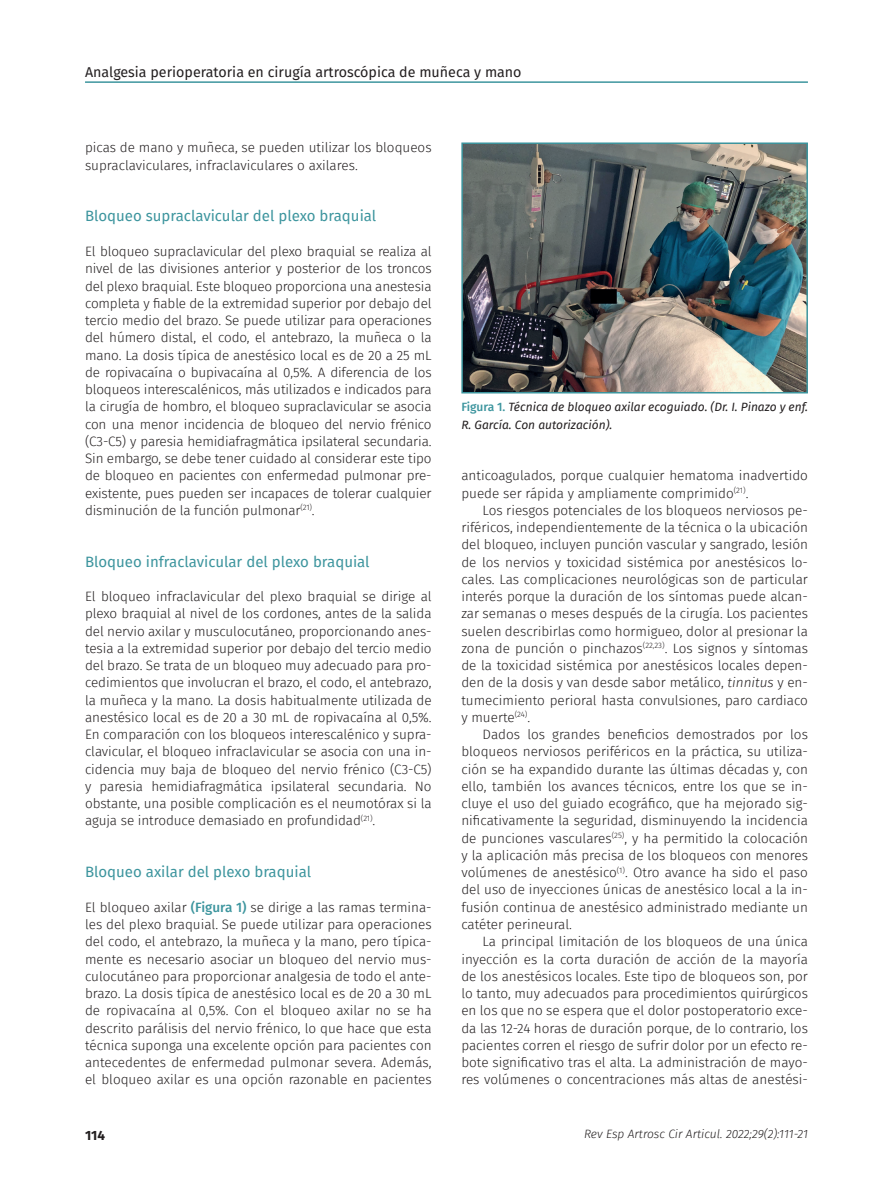
<style>
.page{position:relative;width:893px;height:1191px;background:#fff}
.page>*{position:absolute;margin:0;border:0;box-sizing:border-box;transform-origin:0 0}
.Subladillo_1{font:15px "Fira Sans FS";color:#3d959e}
.t1{font:14.25px "Fira Sans FS";color:#231f20}
.Primer_párrafo{font:13.5px/17.2px "Fira Sans Light FS";color:#231f20;text-align:justify}
.Párrafo_general{font:13.5px/17.2px "Fira Sans Light FS";color:#231f20;text-align:justify}
.t2{font:700 13.5px "Fira Sans FS";color:#231f20}
.Pie_de_foto{font:italic 12px/17.2px "Fira Sans FS";color:#231f20}
.t3{font:italic 300 12px "Fira Sans FS";color:#231f20}
.s1{font-family:"Fira Sans FS";font-weight:500;color:#3d959e}
.s2{font-weight:500;font-style:normal;color:#3d959e}
.s3{font-family:"Fira Sans FS";font-weight:300;font-style:italic}
</style>
<div class="page">
<hr style="left:85px;top:81px;width:723px;height:2px;background:#3d959e">
<img style="left:464px;top:145px;width:341px;height:245px">
<div style="left:461px;top:142px;width:347px;height:251px;border:2px solid #3d959e"></div>
<p class="t1" style="left:85px;top:62px;width:438px">Analgesia perioperatoria en cirugía artroscópica de muñeca y mano</p>
<p class="Primer_párrafo" style="left:85px;top:139px;width:348px">picas de mano y muñeca, se pueden utilizar los bloqueos supraclaviculares, infraclaviculares o axilares.</p>
<p class="Subladillo_1" style="left:85px;top:206px;width:293px">Bloqueo supraclavicular del plexo braquial</p>
<p class="Primer_párrafo" style="left:85px;top:243px;width:348px">El bloqueo supraclavicular del plexo braquial se realiza al nivel de las divisiones anterior y posterior de los troncos del plexo braquial. Este bloqueo proporciona una anestesia completa y fiable de la extremidad superior por debajo del tercio medio del brazo. Se puede utilizar para operaciones del húmero distal, el codo, el antebrazo, la muñeca o la mano. La dosis típica de anestésico local es de 20 a 25 mL de ropivacaína o bupivacaína al 0,5%. A diferencia de los bloqueos interescalénicos, más utilizados e indicados para la cirugía de hombro, el bloqueo supraclavicular se asocia con una menor incidencia de bloqueo del nervio frénico (C3-C5) y paresia hemidiafragmática ipsilateral secundaria.<br>Sin embargo, se debe tener cuidado al considerar este tipo de bloqueo en pacientes con enfermedad pulmonar pre&shy;existente, pues pueden ser incapaces de tolerar cualquier disminución de la función pulmonar<sup>(21)</sup>.</p>
<p class="Subladillo_1" style="left:85px;top:551px;width:286px">Bloqueo infraclavicular del plexo braquial</p>
<p class="Primer_párrafo" style="left:85px;top:588px;width:348px">El bloqueo infraclavicular del plexo braquial se dirige al plexo braquial al nivel de los cordones, antes de la salida del nervio axilar y musculocutáneo, proporcionando anes&shy;tesia a la extremidad superior por debajo del tercio medio del brazo. Se trata de un bloqueo muy adecuado para pro&shy;cedimientos que involucran el brazo, el codo, el antebrazo, la muñeca y la mano. La dosis habitualmente utilizada de anestésico local es de 20 a 30 mL de ropivacaína al 0,5%.<br>En comparación con los bloqueos interescalénico y supra&shy;clavicular, el bloqueo infraclavicular se asocia con una in&shy;cidencia muy baja de bloqueo del nervio frénico (C3-C5) y paresia hemidiafragmática ipsilateral secundaria. No obstante, una posible complicación es el neumotórax si la aguja se introduce demasiado en profundidad<sup>(21)</sup>.</p>
<p class="Subladillo_1" style="left:85px;top:861px;width:228px">Bloqueo axilar del plexo braquial</p>
<p class="Primer_párrafo" style="left:85px;top:898px;width:348px">El bloqueo axilar <span class="s1">(Figura 1)</span> se dirige a las ramas termina&shy;les del plexo braquial. Se puede utilizar para operaciones del codo, el antebrazo, la muñeca y la mano, pero típica&shy;mente es necesario asociar un bloqueo del nervio mus&shy;culocutáneo para proporcionar analgesia de todo el ante&shy;brazo. La dosis típica de anestésico local es de 20 a 30 mL de ropivacaína al 0,5%. Con el bloqueo axilar no se ha descrito parálisis del nervio frénico, lo que hace que esta técnica suponga una excelente opción para pacientes con antecedentes de enfermedad pulmonar severa. Además, el bloqueo axilar es una opción razonable en pacientes</p>
<p class="Pie_de_foto" style="left:461px;top:398px;width:348px"><span class="s2">Figura 1.</span> Técnica de bloqueo axilar ecoguiado. (Dr. I. Pinazo y enf.<br>R. García. Con autorización).</p>
<p class="Primer_párrafo" style="left:461px;top:467px;width:348px">anticoagulados, porque cualquier hematoma inadvertido puede ser rápida y ampliamente comprimido<sup>(21)</sup>.</p>
<p class="Párrafo_general" style="left:461px;top:501px;width:348px;text-indent:21px">Los riesgos potenciales de los bloqueos nerviosos pe&shy;riféricos, independientemente de la técnica o la ubicación del bloqueo, incluyen punción vascular y sangrado, lesión de los nervios y toxicidad sistémica por anestésicos lo&shy;cales. Las complicaciones neurológicas son de particular interés porque la duración de los síntomas puede alcan&shy;zar semanas o meses después de la cirugía. Los pacientes suelen describirlas como hormigueo, dolor al presionar la zona de punción o pinchazos<sup>(22,23)</sup>. Los signos y síntomas de la toxicidad sistémica por anestésicos locales depen&shy;den de la dosis y van desde sabor metálico, <span class="s3">tinnitus</span> y en&shy;tumecimiento perioral hasta convulsiones, paro cardiaco y muerte<sup>(24)</sup>.</p>
<p class="Párrafo_general" style="left:461px;top:726px;width:348px;text-indent:21px">Dados los grandes beneficios demostrados por los bloqueos nerviosos periféricos en la práctica, su utiliza&shy;ción se ha expandido durante las últimas décadas y, con ello, también los avances técnicos, entre los que se in&shy;cluye el uso del guiado ecográfico, que ha mejorado sig&shy;nificativamente la seguridad, disminuyendo la incidencia de punciones vasculares<sup>(25)</sup>, y ha permitido la colocación y la aplicación más precisa de los bloqueos con menores volúmenes de anestésico<sup>(1)</sup>. Otro avance ha sido el paso del uso de inyecciones únicas de anestésico local a la in&shy;fusión continua de anestésico administrado mediante un catéter perineural.</p>
<p class="Párrafo_general" style="left:461px;top:933px;width:348px;text-indent:21px">La principal limitación de los bloqueos de una única inyección es la corta duración de acción de la mayoría de los anestésicos locales. Este tipo de bloqueos son, por lo tanto, muy adecuados para procedimientos quirúrgicos en los que no se espera que el dolor postoperatorio exce&shy;da las 12-24 horas de duración porque, de lo contrario, los pacientes corren el riesgo de sufrir dolor por un efecto re&shy;bote significativo tras el alta. La administración de mayo&shy;res volúmenes o concentraciones más altas de anestési-</p>
<p class="t2" style="left:85px;top:1124px;width:21px">114</p>
<p class="t3" style="left:584px;top:1125px;width:225px">Rev Esp Artrosc Cir Articul. 2022;29(2):111-21</p>
</div>
